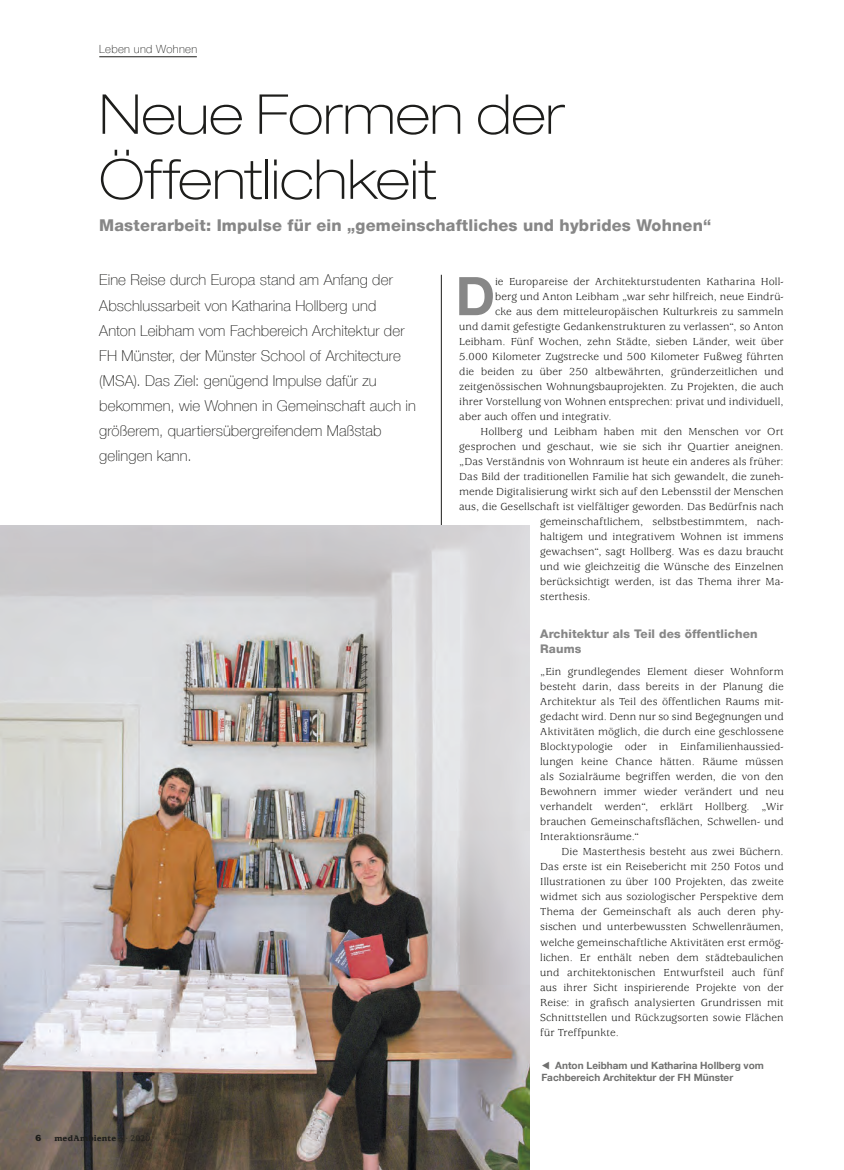
<style>
.page{position:relative;width:844px;height:1170px;background:#fff}
.page>*{position:absolute;margin:0;border:0;box-sizing:border-box;transform-origin:0 0}
.t1{font:100 expanded 55px/65px "Helvetica Neue LT Com";letter-spacing:.005em;color:#1d1d1b}
.t2{font:700 53.25px "Helvetica Neue LT Com";color:#878787}
.t3{font:800 16.25px "Helvetica Neue LT Com";letter-spacing:.01em;color:#878787}
.t4{font:100 15px/25px "Helvetica Neue LT Com";letter-spacing:.01em;color:#1d1d1b}
.t5{font:800 11.88px/15px "Helvetica Neue LT Com";letter-spacing:.01em;color:#878787}
.t6{font:11.25px/15px "Usherwood Std";letter-spacing:.01em;color:#1d1d1b;text-align:justify}
.t7{font:100 11.25px "Helvetica Neue LT Com";letter-spacing:.03em;color:#1d1d1b}
.t8{font:700 10px/12.5px "Helvetica Neue LT Com";color:#70706f}
.t9{font:900 8.75px "Usherwood Std";letter-spacing:.02em;color:#1d1d1b}
.t10{font:900 8.75px "Helvetica LT Std";color:#1d1d1b}
.s1{font-weight:500}
</style>
<div class="page">
<hr style="left:441px;top:275px;width:1px;height:250px;background:#1d1d1b">
<hr style="left:99px;top:57px;width:98px;height:1px;background:#1d1d1b">
<img style="left:0;top:525px;width:529px;height:644px">
<p class="t7" style="left:99px;top:42px;width:99px">Leben und Wohnen</p>
<h1 class="t1" style="left:99px;top:81px;width:467px">Neue Formen der<br>Öffentlichkeit</h1>
<h3 class="t3" style="left:99px;top:215px;width:613px">Masterarbeit: Impulse für ein „gemeinschaftliches und hybrides Wohnen“</h3>
<p class="t4" style="left:99px;top:267px;width:318px">Eine Reise durch Europa stand am Anfang der Abschlussarbeit von Katharina Hollberg und Anton Leibham vom Fachbereich Architektur der FH Münster, der Münster School of Architecture (MSA). Das Ziel: genügend Impulse dafür zu bekommen, wie Wohnen in Gemeinschaft auch in größerem, quartiersübergreifendem Maßstab gelingen kann.</p>
<p class="t10" style="left:35px;top:1132px;width:7px">6</p>
<p class="t9" style="left:54px;top:1133px;width:97px">medAmbiente <span class="s1">3·2020</span></p>
<h2 class="t2" style="left:455px;top:262px;width:41px">D</h2>
<p class="t6" style="left:495px;top:274px;width:290px">ie Europareise der Architekturstudenten Katharina Holl-</p>
<p class="t6" style="left:495px;top:289px;width:290px">berg und Anton Leibham „war sehr hilfreich, neue Eindrü-</p>
<p class="t6" style="left:495px;top:304px;width:290px">cke aus dem mitteleuropäischen Kulturkreis zu sammeln</p>
<p class="t6" style="left:459px;top:319px;width:326px">und damit gefestigte Gedankenstrukturen zu verlassen“, so Anton</p>
<p class="t6" style="left:459px;top:334px;width:326px">Leibham. Fünf Wochen, zehn Städte, sieben Länder, weit über</p>
<p class="t6" style="left:459px;top:349px;width:326px">5.000 Kilometer Zugstrecke und 500 Kilometer Fußweg führten</p>
<p class="t6" style="left:459px;top:364px;width:326px">die beiden zu über 250 altbewährten, gründerzeitlichen und</p>
<p class="t6" style="left:459px;top:379px;width:326px">zeitgenössischen Wohnungsbauprojekten. Zu Projekten, die auch</p>
<p class="t6" style="left:459px;top:394px;width:326px">ihrer Vorstellung von Wohnen entsprechen: privat und individuell,</p>
<p class="t6" style="left:459px;top:409px;width:154px">aber auch offen und integrativ.</p>
<p class="t6" style="left:480px;top:424px;width:304px">Hollberg und Leibham haben mit den Menschen vor Ort</p>
<p class="t6" style="left:459px;top:439px;width:326px">gesprochen und geschaut, wie sie sich ihr Quartier aneignen.</p>
<p class="t6" style="left:459px;top:454px;width:326px">„Das Verständnis von Wohnraum ist heute ein anderes als früher:</p>
<p class="t6" style="left:459px;top:469px;width:326px">Das Bild der traditionellen Familie hat sich gewandelt, die zuneh-</p>
<p class="t6" style="left:459px;top:484px;width:326px">mende Digitalisierung wirkt sich auf den Lebensstil der Menschen</p>
<p class="t6" style="left:459px;top:499px;width:326px">aus, die Gesellschaft ist vielfältiger geworden. Das Bedürfnis nach</p>
<p class="t6" style="left:540px;top:514px;width:245px">gemeinschaftlichem, selbstbestimmtem, nach-</p>
<p class="t6" style="left:540px;top:529px;width:245px">haltigem und integrativem Wohnen ist immens</p>
<p class="t6" style="left:540px;top:544px;width:245px">gewachsen“, sagt Hollberg. Was es dazu braucht</p>
<p class="t6" style="left:540px;top:559px;width:245px">und wie gleichzeitig die Wünsche des Einzelnen</p>
<p class="t6" style="left:540px;top:574px;width:245px">berücksichtigt werden, ist das Thema ihrer Ma-</p>
<p class="t6" style="left:540px;top:589px;width:52px">sterthesis.</p>
<p class="t5" style="left:540px;top:626px;width:219px">Architektur als Teil des öffentlichen<br>Raums</p>
<p class="t6" style="left:540px;top:664px;width:245px">„Ein grundlegendes Element dieser Wohnform besteht darin, dass bereits in der Planung die Architektur als Teil des öffentlichen Raums mit&shy;gedacht wird. Denn nur so sind Begegnungen und Aktivitäten möglich, die durch eine geschlossene Blocktypologie oder in Einfamilienhaussied&shy;lungen keine Chance hätten. Räume müssen als Sozialräume begriffen werden, die von den Bewohnern immer wieder verändert und neu verhandelt werden“, erklärt Hollberg. „Wir brauchen Gemeinschaftsflächen, Schwellen- und Interaktionsräume.“</p>
<p class="t6" style="left:540px;top:844px;width:245px;text-indent:21px">Die Masterthesis besteht aus zwei Büchern.<br>Das erste ist ein Reisebericht mit 250 Fotos und Illustrationen zu über 100 Projekten, das zweite widmet sich aus soziologischer Perspektive dem Thema der Gemeinschaft als auch deren phy&shy;sischen und unterbewussten Schwellenräumen, welche gemeinschaftliche Aktivitäten erst ermög&shy;lichen. Er enthält neben dem städtebaulichen und architektonischen Entwurfsteil auch fünf aus ihrer Sicht inspirierende Projekte von der Reise: in grafisch analysierten Grundrissen mit Schnittstellen und Rückzugsorten sowie Flächen für Treffpunkte.</p>
<p class="t8" style="left:541px;top:1058px;width:224px">◀ Anton Leibham und Katharina Hollberg vom<br>Fachbereich Architektur der FH Münster</p>
</div>
